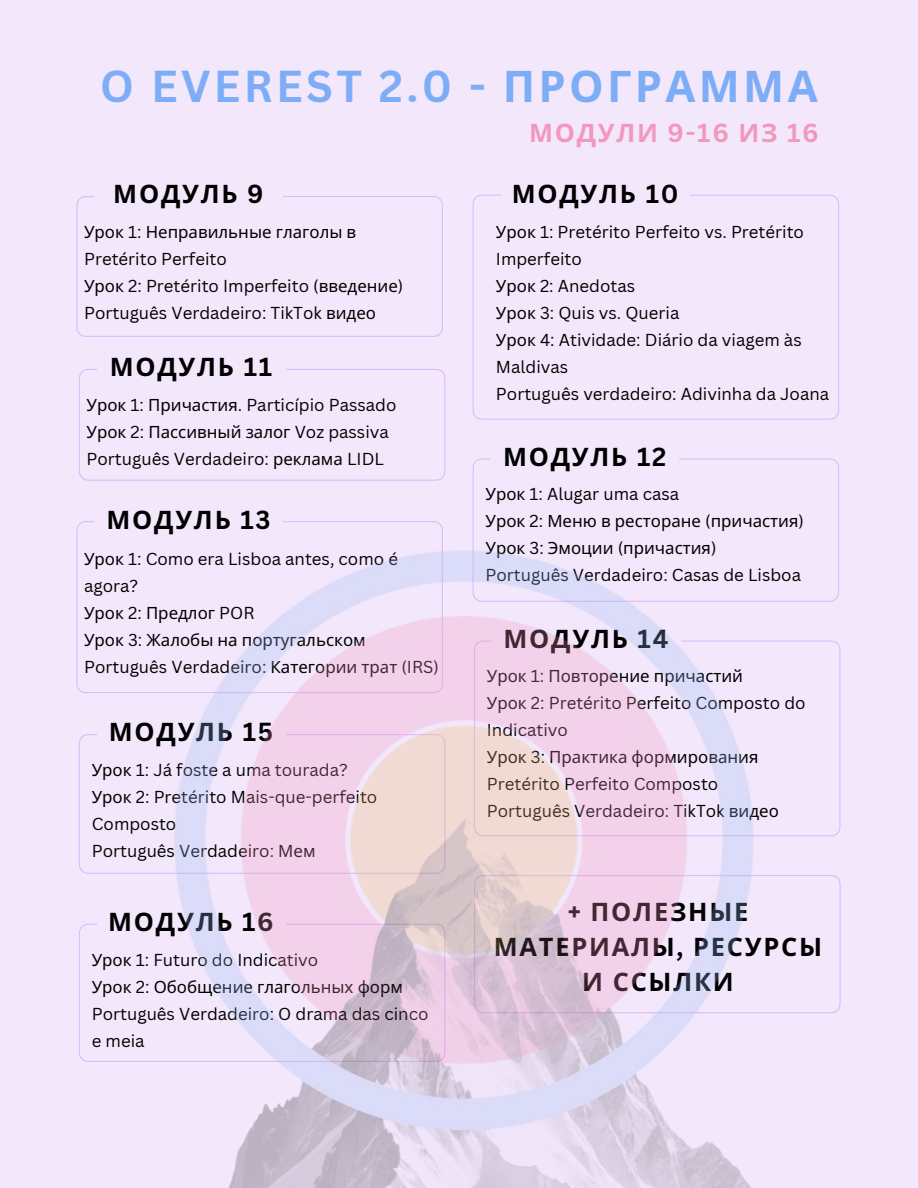
<style>
.page{position:relative;width:918px;height:1188px;background:#f3e7fb}
.page>*{position:absolute;margin:0;border:0;box-sizing:border-box;transform-origin:0 0}
.t1{font:700 43.5px "Canva Sans";letter-spacing:.075em;color:#7eadf7}
.t2{font:700 25.35px/35px "Noto Sans";letter-spacing:.07em;color:#000;text-align:center}
.t3{font:700 25.35px "Noto Sans";letter-spacing:.07em;color:#f298bc}
.t4{font:16.8px/27px "Canva Sans";color:#000}
.t5{font:16.8px/27px "Noto Sans";color:#000}
.s1{font-family:"Noto Sans"}
.s2{font-family:"Canva Sans"}
</style>
<div class="page">
<svg style="left:76px;top:196px;width:367px;height:141px"></svg>
<div style="left:94px;top:170px;width:189px;height:52px;background:#f3e7fb"></div>
<svg style="left:473px;top:195px;width:366px;height:225px"></svg>
<div style="left:501px;top:169px;width:189px;height:53px;background:#f3e7fb"></div>
<svg style="left:79px;top:369px;width:366px;height:111px"></svg>
<div style="left:97px;top:343px;width:188px;height:52px;background:#f3e7fb"></div>
<svg style="left:473px;top:458px;width:366px;height:144px"></svg>
<div style="left:490px;top:432px;width:189px;height:53px;background:#f3e7fb"></div>
<svg style="left:76px;top:521px;width:34px;height:172px"></svg>
<div style="left:94px;top:495px;width:189px;height:52px;background:#f3e7fb"></div>
<svg style="left:808px;top:641px;width:33px;height:195px"></svg>
<svg style="left:79px;top:734px;width:31px;height:140px"></svg>
<div style="left:97px;top:708px;width:188px;height:52px;background:#f3e7fb"></div>
<svg style="left:808px;top:875px;width:33px;height:138px"></svg>
<img style="left:110px;top:477px;width:698px;height:711px">
<h1 class="t1" style="left:100px;top:56px;width:719px">O EVEREST 2.0 - <span class="s1">ПРОГРАММА</span></h1>
<p class="t3" style="left:529px;top:114px;width:291px">МОДУЛИ <span class="s2">9-16</span> ИЗ <span class="s2">16</span></p>
<p class="t2" style="left:512px;top:176px;width:168px">МОДУЛЬ <span class="s2">10</span></p>
<p class="t4" style="left:496px;top:218px;width:310px"><span class="s1">Урок</span> 1: Pretérito Perfeito vs. Pretérito<br>Imperfeito</p>
<p class="t4" style="left:496px;top:272px;width:141px"><span class="s1">Урок</span> 2: Anedotas</p>
<p class="t4" style="left:496px;top:299px;width:185px"><span class="s1">Урок</span> 3: Quis vs. Queria</p>
<p class="t4" style="left:496px;top:326px;width:307px"><span class="s1">Урок</span> 4: Atividade: Diário da viagem às<br>Maldivas</p>
<p class="t4" style="left:496px;top:380px;width:335px">Português verdadeiro: Adivinha da Joana</p>
<h2 class="t2" style="left:113px;top:176px;width:152px">МОДУЛЬ <span class="s2">9</span></h2>
<h2 class="t5" style="left:84px;top:218px;width:274px">Урок <span class="s2">1:</span> Неправильные глаголы в<br><span class="s2">Pretérito Perfeito</span></h2>
<h2 class="t4" style="left:84px;top:272px;width:321px"><span class="s1">Урок</span> 2: Pretérito Imperfeito (<span class="s1">введение</span>)</h2>
<p class="t4" style="left:84px;top:299px;width:293px">Português Verdadeiro: TikTok <span class="s1">видео</span></p>
<p class="t2" style="left:110px;top:349px;width:164px">МОДУЛЬ <span class="s2">11</span></p>
<h2 class="t4" style="left:87px;top:391px;width:311px"><span class="s1">Урок</span> 1: <span class="s1">Причастия</span>. Particípio Passado</h2>
<p class="t5" style="left:87px;top:418px;width:304px">Урок <span class="s2">2:</span> Пассивный залог <span class="s2">Voz passiva</span></p>
<p class="t4" style="left:87px;top:445px;width:299px">Português Verdadeiro: <span class="s1">реклама</span> LIDL</p>
<p class="t2" style="left:503px;top:438px;width:165px">МОДУЛЬ <span class="s2">12</span></p>
<h2 class="t4" style="left:486px;top:480px;width:195px"><span class="s1">Урок</span> 1: Alugar uma casa</h2>
<p class="t5" style="left:486px;top:507px;width:320px">Урок <span class="s2">2:</span> Меню в ресторане <span class="s2">(</span>причастия<span class="s2">)</span></p>
<p class="t4" style="left:486px;top:534px;width:317px"><span class="s1">Урок</span> 3: <span class="s1">Эмоции</span> (<span class="s1">причастия</span>)<br>Português Verdadeiro: Casas de Lisboa</p>
<p class="t2" style="left:106px;top:501px;width:166px">МОДУЛЬ <span class="s2">13</span></p>
<p class="t4" style="left:84px;top:545px;width:315px"><span class="s1">Урок</span> 1: Como era Lisboa antes, como é agora?</p>
<p class="t5" style="left:84px;top:599px;width:172px">Урок <span class="s2">2:</span> Предлог <span class="s2">POR</span></p>
<h2 class="t5" style="left:84px;top:626px;width:283px">Урок <span class="s2">3:</span> Жалобы на португальском</h2>
<h2 class="t4" style="left:84px;top:653px;width:356px">Português Verdadeiro: <span class="s1">Категории трат</span> (IRS)</h2>
<p class="t2" style="left:504px;top:621px;width:166px">МОДУЛЬ <span class="s2">14</span></p>
<p class="t5" style="left:487px;top:662px;width:258px">Урок <span class="s2">1:</span> Повторение причастий</p>
<p class="t4" style="left:487px;top:689px;width:320px"><span class="s1">Урок</span> 2: Pretérito Perfeito Composto do<br>Indicativo</p>
<p class="t4" style="left:487px;top:743px;width:273px"><span class="s1">Урок</span> 3: <span class="s1">Практика формирования<br></span>Pretérito Perfeito Composto</p>
<p class="t4" style="left:487px;top:797px;width:293px">Português Verdadeiro: TikTok <span class="s1">видео</span></p>
<p class="t2" style="left:109px;top:714px;width:166px">МОДУЛЬ <span class="s2">15</span></p>
<p class="t4" style="left:92px;top:756px;width:258px"><span class="s1">Урок</span> 1: Já foste a uma tourada?</p>
<p class="t4" style="left:92px;top:783px;width:287px"><span class="s1">Урок</span> 2: Pretérito Mais-que-perfeito<br>Composto</p>
<h2 class="t4" style="left:92px;top:837px;width:225px">Português Verdadeiro: <span class="s1">Мем</span></h2>
<p class="t2" style="left:108px;top:904px;width:167px">МОДУЛЬ <span class="s2">16</span></p>
<p class="t4" style="left:92px;top:946px;width:228px"><span class="s1">Урок</span> 1: Futuro do Indicativo</p>
<h2 class="t5" style="left:92px;top:973px;width:313px">Урок <span class="s2">2:</span> Обобщение глагольных форм</h2>
<h2 class="t4" style="left:92px;top:1000px;width:338px">Português Verdadeiro: O drama das cinco e meia</h2>
<p class="t2" style="left:494px;top:894px;width:330px"><span class="s2">+</span> ПОЛЕЗНЫЕ<br>МАТЕРИАЛЫ<span class="s2">,</span> РЕСУРСЫ<br>И ССЫЛКИ</p>
</div>
